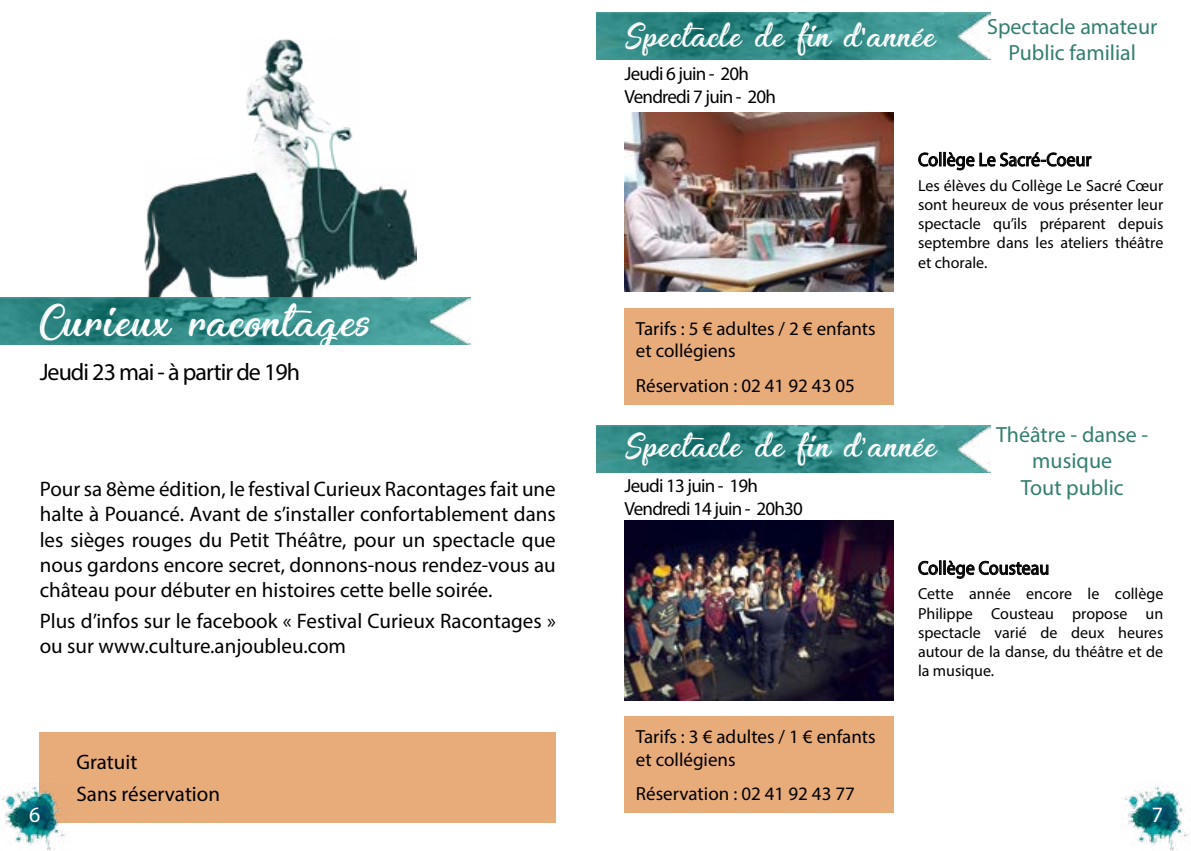
<style>
.page{position:relative;width:1191px;height:851px;background:#fff}
.page>*{position:absolute;margin:0;border:0;box-sizing:border-box;transform-origin:0 0}
.t1{font:38px "Enchanting Celebrations";letter-spacing:.03em;color:#fff}
.t2{font:28px "Enchanting Celebrations";letter-spacing:.03em;color:#fff}
.t3{font:24px "Myriad Pro";letter-spacing:-.04em;color:#000}
.t4{font:22px/26.4px "Myriad Pro";color:#337e70;text-align:center}
.t5{font:22px "Myriad Pro";color:#fff}
.t6{font:21px/25.2px "Myriad Pro";color:#000}
.t7{font:19px/22.8px "Myriad Pro";color:#000}
.t8{font:19px/22.8px "Myriad Pro";letter-spacing:-.04em;color:#000}
.t9{font:19px "Myriad Pro";color:#000;scale:.94 1}
.t10{font:16px/19.2px "Myriad Pro";color:#000;text-align:justify}
.s1{font-family:"Arial"}
</style>
<div class="page">
<img style="left:144px;top:39px;width:272px;height:259px">
<div style="left:40px;top:732px;width:516px;height:90px;background:#e8ac7b"></div>
<img style="left:1px;top:783px;width:69px;height:67px">
<img style="left:0;top:298px;width:471px;height:46px">
<img style="left:624px;top:112px;width:270px;height:179px">
<img style="left:624px;top:520px;width:270px;height:180px">
<svg style="left:918px;top:151px;width:173px;height:20px"></svg>
<svg style="left:918px;top:560px;width:130px;height:19px"></svg>
<div style="left:624px;top:308px;width:270px;height:96px;background:#e8ac7b"></div>
<div style="left:624px;top:716px;width:270px;height:96px;background:#e8ac7b"></div>
<img style="left:1121px;top:785px;width:68px;height:65px">
<img style="left:596px;top:13px;width:394px;height:47px">
<img style="left:596px;top:425px;width:394px;height:47px">
<h1 class="t1" style="left:40px;top:295px;width:332px">Curieux racontages</h1>
<p class="t3" style="left:40px;top:357px;width:262px">Jeudi 23 mai - à partir de 19h</p>
<p class="t6" style="left:40px;top:476px;width:517px;text-align:justify">Pour sa 8ème édition, le festival Curieux Racontages fait une halte à Pouancé. Avant de s’installer confortablement dans les sièges rouges du Petit Théâtre, pour un spectacle que nous gardons encore secret, donnons-nous rendez-vous au château pour débuter en histoires cette belle soirée.</p>
<p class="t6" style="left:40px;top:608px;width:517px">Plus d’infos sur le facebook « Festival Curieux Racontages » ou sur www.culture.anjoubleu.com</p>
<p class="t5" style="left:29px;top:801px;width:13px">6</p>
<p class="t6" style="left:77px;top:745px;width:145px;line-height:32px">Gratuit<br>Sans réservation</p>
<h2 class="t2" style="left:624px;top:16px;width:312px">Spectacle de fin d<span class="s1">'</span>année</h2>
<p class="t8" style="left:624px;top:62px;width:153px">Jeudi 6 juin - 20h<br>Vendredi 7 juin - 20h</p>
<p class="t4" style="left:987px;top:13px;width:172px">Spectacle amateur<br>Public familial</p>
<p class="t7" style="left:636px;top:316px;width:241px">Tarifs : 5 € adultes / 2 € enfants et collégiens</p>
<p class="t7" style="left:636px;top:373px;width:220px">Réservation : 02 41 92 43 05</p>
<p class="t9" style="left:918px;top:148px;width:186px">Collège Le Sacré-Coeur</p>
<p class="t10" style="left:918px;top:175px;width:247px">Les élèves du Collège Le Sacré Cœur sont heureux de vous présenter leur spectacle qu’ils préparent depuis septembre dans les ateliers théâtre et chorale.</p>
<h2 class="t2" style="left:624px;top:426px;width:313px">Spectacle de fin d<span class="s1">’</span>année</h2>
<p class="t8" style="left:624px;top:473px;width:180px">Jeudi 13 juin - 19h<br>Vendredi 14 juin - 20h30</p>
<p class="t4" style="left:996px;top:421px;width:154px">Théâtre - danse - musique<br>Tout public</p>
<p class="t7" style="left:636px;top:725px;width:241px">Tarifs : 3 € adultes / 1 € enfants et collégiens</p>
<p class="t7" style="left:636px;top:781px;width:220px">Réservation : 02 41 92 43 77</p>
<p class="t9" style="left:918px;top:556px;width:141px">Collège Cousteau</p>
<p class="t10" style="left:918px;top:584px;width:247px">Cette année encore le collège Philippe Cousteau propose un spectacle varié de deux heures autour de la danse, du théâtre et de la musique.</p>
<p class="t5" style="left:1151px;top:801px;width:13px">7</p>
</div>
